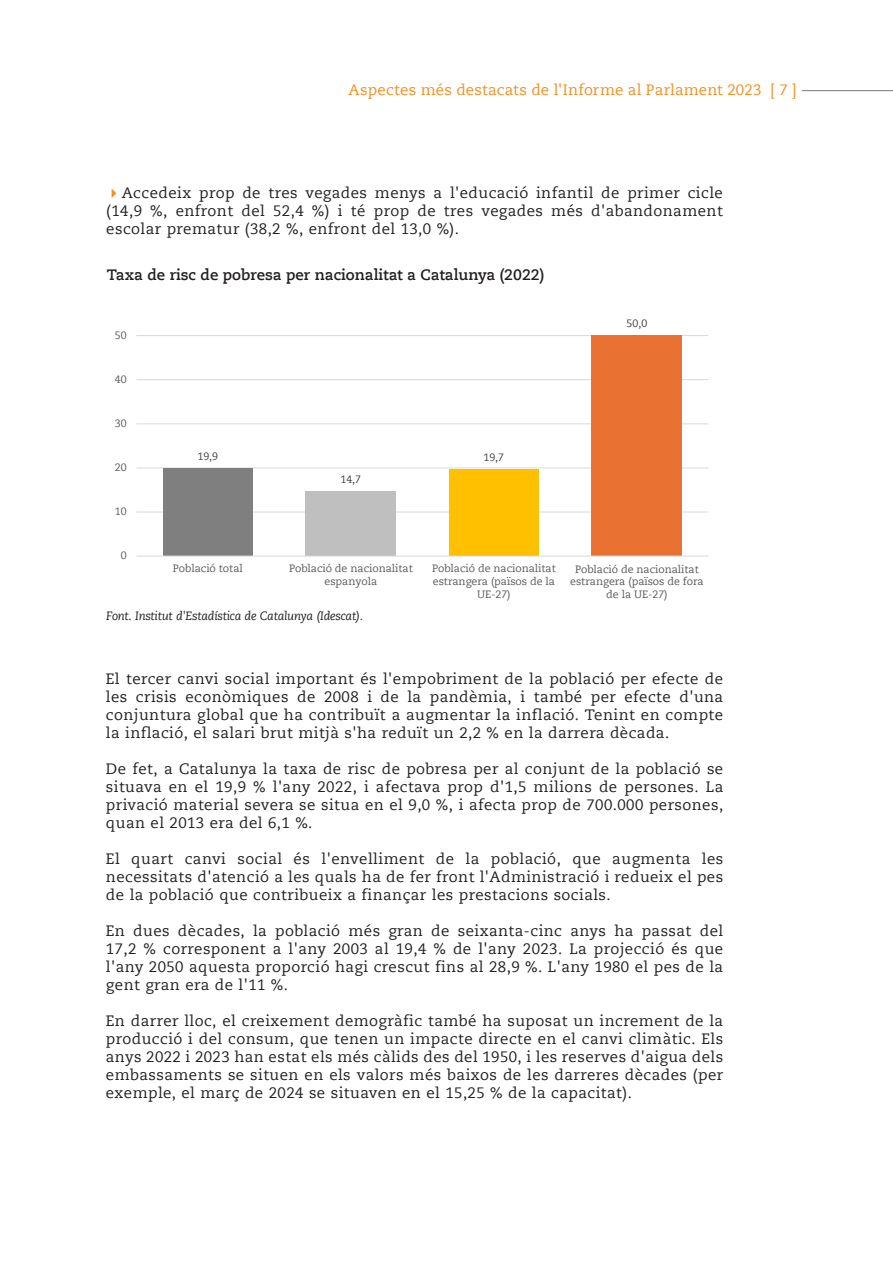
<style>
.page{position:relative;width:893px;height:1263px;background:#fff}
.page>*{position:absolute;margin:0;border:0;box-sizing:border-box;transform-origin:0 0}
.Txt_gral{font:15px/18px "Caecilia LT";letter-spacing:.03em;color:#231f20;text-align:justify}
.t1{font:700 15px "Caecilia LT";color:#231f20}
.t2{font:15px "Caecilia LT";letter-spacing:.015em;color:#f68e1e}
.Txt_gral-2{font:italic 12px "Caecilia LT";letter-spacing:-.02em;color:#231f20}
.t3{font:10.65px/12.6px "Caecilia LT";letter-spacing:-.005em;color:#595959;text-align:center}
.t4{font:10.65px "Caecilia LT";letter-spacing:-.005em;color:#404040}
.s1{color:#f68e1e}
</style>
<div class="page">
<hr style="left:802px;top:90px;width:91px;height:1px;background:#76787b">
<hr style="left:136px;top:511px;width:572px;height:1px;background:#d9d9d9">
<hr style="left:136px;top:467px;width:572px;height:1px;background:#d9d9d9">
<hr style="left:136px;top:423px;width:572px;height:1px;background:#d9d9d9">
<hr style="left:136px;top:379px;width:572px;height:1px;background:#d9d9d9">
<hr style="left:136px;top:335px;width:572px;height:1px;background:#d9d9d9">
<div style="left:163px;top:468px;width:90px;height:88px;background:#7f7f7f"></div>
<div style="left:306px;top:491px;width:90px;height:65px;background:#bfbfbf"></div>
<div style="left:592px;top:336px;width:90px;height:220px;background:#e97132"></div>
<div style="left:449px;top:469px;width:90px;height:87px;background:#ffc000"></div>
<hr style="left:136px;top:556px;width:572px;height:1px;background:#d9d9d9">
<p class="t2" style="left:348px;top:81px;width:450px">Aspectes més destacats de l'Informe al Parlament 2023 [ 7 ]</p>
<p class="Txt_gral" style="left:106px;top:184px;width:618px"><span class="s1">✔</span>Accedeix prop de tres vegades menys a l'educació infantil de primer cicle (14,9 %, enfront del 52,4 %) i té prop de tres vegades més d'abandonament escolar prematur (38,2 %, enfront del 13,0 %).</p>
<p class="t1" style="left:107px;top:266px;width:439px">Taxa de risc de pobresa per nacionalitat a Catalunya (2022)</p>
<p class="t3" style="left:115px;top:329px;width:13px">50</p>
<p class="t3" style="left:115px;top:373px;width:13px">40</p>
<p class="t3" style="left:115px;top:417px;width:13px">30</p>
<p class="t3" style="left:115px;top:461px;width:13px">20</p>
<p class="t3" style="left:115px;top:505px;width:13px">10</p>
<p class="t3" style="left:121px;top:549px;width:7px">0</p>
<p class="t4" style="left:197px;top:450px;width:22px">19,9</p>
<p class="t4" style="left:341px;top:473px;width:22px">14,7</p>
<p class="t4" style="left:484px;top:451px;width:22px">19,7</p>
<p class="t4" style="left:627px;top:317px;width:22px">50,0</p>
<p class="t3" style="left:173px;top:563px;width:71px">Població total</p>
<p class="t3" style="left:289px;top:563px;width:125px">Població de nacionalitat espanyola</p>
<p class="t3" style="left:432px;top:563px;width:125px">Població de nacionalitat estrangera (països de la<br>UE-27)</p>
<p class="t3" style="left:570px;top:563px;width:135px">Població de nacionalitat estrangera (països de fora de la UE-27)</p>
<p class="Txt_gral-2" style="left:106px;top:609px;width:258px">Font. Institut d'Estadística de Catalunya (Idescat).</p>
<p class="Txt_gral" style="left:106px;top:670px;width:619px">El tercer canvi social important és l'empobriment de la població per efecte de les crisis econòmiques de 2008 i de la pandèmia, i també per efecte d'una conjuntura global que ha contribuït a augmentar la inflació. Tenint en compte la inflació, el salari brut mitjà s'ha reduït un 2,2 % en la darrera dècada.</p>
<p class="Txt_gral" style="left:106px;top:760px;width:619px">De fet, a Catalunya la taxa de risc de pobresa per al conjunt de la població se situava en el 19,9 % l'any 2022, i afectava prop d'1,5 milions de persones. La privació material severa se situa en el 9,0 %, i afecta prop de 700.000 persones, quan el 2013 era del 6,1 %.</p>
<p class="Txt_gral" style="left:106px;top:850px;width:619px">El quart canvi social és l'envelliment de la població, que augmenta les necessitats d'atenció a les quals ha de fer front l'Administració i redueix el pes de la població que contribueix a finançar les prestacions socials.</p>
<p class="Txt_gral" style="left:106px;top:922px;width:619px">En dues dècades, la població més gran de seixanta-cinc anys ha passat del 17,2 % corresponent a l'any 2003 al 19,4 % de l'any 2023. La projecció és que l'any 2050 aquesta proporció hagi crescut fins al 28,9 %. L'any 1980 el pes de la gent gran era de l'11 %.</p>
<p class="Txt_gral" style="left:106px;top:1012px;width:619px">En darrer lloc, el creixement demogràfic també ha suposat un increment de la producció i del consum, que tenen un impacte directe en el canvi climàtic. Els anys 2022 i 2023 han estat els més càlids des del 1950, i les reserves d'aigua dels embassaments se situen en els valors més baixos de les darreres dècades (per exemple, el març de 2024 se situaven en el 15,25 % de la capacitat).</p>
</div>
